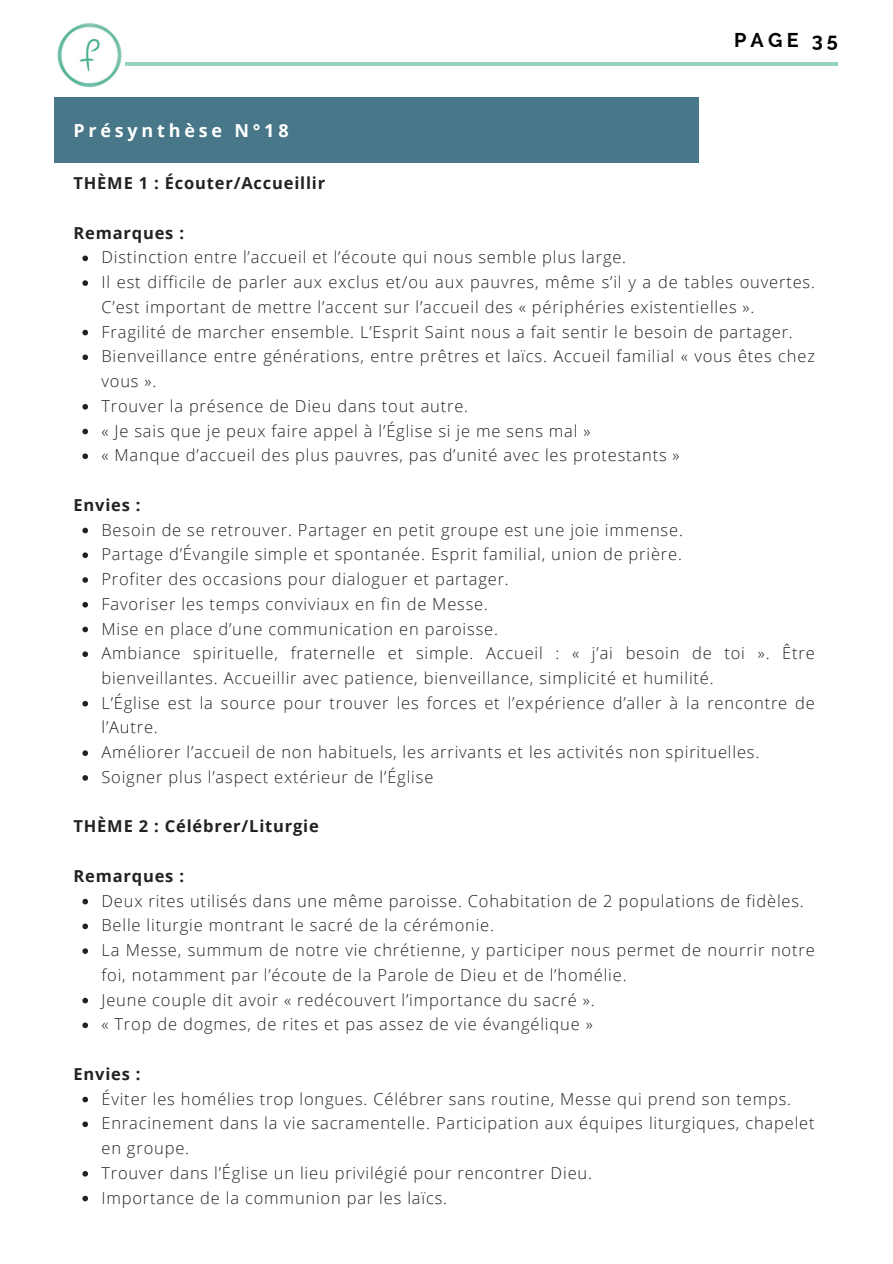
<style>
.page{position:relative;width:893px;height:1264px;background:#fff}
.page>*{position:absolute;margin:0;border:0;box-sizing:border-box;transform-origin:0 0}
.t1{font:700 19.8px "Raleway";letter-spacing:.21em;color:#000}
.t2{font:700 18px "Open Sans";letter-spacing:.21em;color:#fff}
.t3{font:300 16.5px/24.8px "Open Sans";letter-spacing:.05em;color:#222}
.t4{font:700 16.5px "Open Sans";letter-spacing:.05em;color:#222}
</style>
<div class="page">
<hr style="left:55px;top:62px;width:782px;height:4px;background:#95d4be">
<img style="left:55px;top:23px;width:69px;height:65px">
<svg style="left:82px;top:255px;width:6px;height:6px"></svg>
<svg style="left:82px;top:280px;width:6px;height:6px"></svg>
<svg style="left:82px;top:330px;width:6px;height:5px"></svg>
<svg style="left:82px;top:354px;width:6px;height:6px"></svg>
<svg style="left:82px;top:404px;width:6px;height:5px"></svg>
<svg style="left:82px;top:429px;width:6px;height:5px"></svg>
<svg style="left:82px;top:453px;width:6px;height:6px"></svg>
<svg style="left:82px;top:527px;width:6px;height:6px"></svg>
<svg style="left:82px;top:552px;width:6px;height:6px"></svg>
<svg style="left:82px;top:577px;width:6px;height:6px"></svg>
<svg style="left:82px;top:602px;width:6px;height:5px"></svg>
<svg style="left:82px;top:626px;width:6px;height:6px"></svg>
<svg style="left:82px;top:651px;width:6px;height:6px"></svg>
<svg style="left:82px;top:701px;width:6px;height:5px"></svg>
<svg style="left:82px;top:750px;width:6px;height:6px"></svg>
<svg style="left:82px;top:775px;width:6px;height:5px"></svg>
<svg style="left:82px;top:898px;width:6px;height:6px"></svg>
<svg style="left:82px;top:923px;width:6px;height:6px"></svg>
<svg style="left:82px;top:948px;width:6px;height:5px"></svg>
<svg style="left:82px;top:997px;width:6px;height:6px"></svg>
<svg style="left:82px;top:1022px;width:6px;height:6px"></svg>
<svg style="left:82px;top:1096px;width:6px;height:6px"></svg>
<svg style="left:82px;top:1121px;width:6px;height:6px"></svg>
<svg style="left:82px;top:1171px;width:6px;height:5px"></svg>
<svg style="left:82px;top:1195px;width:6px;height:6px"></svg>
<div style="left:54px;top:97px;width:644px;height:65px;background:#477788"></div>
<p class="t2" style="left:73px;top:117px;width:217px">Présynthèse N°18</p>
<p class="t4" style="left:73px;top:171px;width:253px">THÈME 1 : Écouter/Accueillir</p>
<p class="t4" style="left:73px;top:221px;width:112px">Remarques :</p>
<p class="t1" style="left:734px;top:28px;width:105px">PAGE 35</p>
<p class="t3" style="left:101px;top:245px;width:715px">Distinction entre l’accueil et l’écoute qui nous semble plus large.<br>Il est difficile de parler aux exclus et/ou aux pauvres, même s’il y a de tables ouvertes.<br>C’est important de mettre l’accent sur l’accueil des « périphéries existentielles ».<br>Fragilité de marcher ensemble. L’Esprit Saint nous a fait sentir le besoin de partager.<br>Bienveillance entre générations, entre prêtres et laïcs. Accueil familial « vous êtes chez vous ».<br>Trouver la présence de Dieu dans tout autre.<br>« Je sais que je peux faire appel à l’Église si je me sens mal »<br>« Manque d’accueil des plus pauvres, pas d’unité avec les protestants »</p>
<p class="t4" style="left:73px;top:493px;width:69px">Envies :</p>
<p class="t3" style="left:101px;top:517px;width:715px">Besoin de se retrouver. Partager en petit groupe est une joie immense.<br>Partage d’Évangile simple et spontanée. Esprit familial, union de prière.<br>Profiter des occasions pour dialoguer et partager.<br>Favoriser les temps conviviaux en fin de Messe.<br>Mise en place d’une communication en paroisse.<br>Ambiance spirituelle, fraternelle et simple. Accueil : « j’ai besoin de toi ». Être bienveillantes. Accueillir avec patience, bienveillance, simplicité et humilité.<br>L’Église est la source pour trouver les forces et l’expérience d’aller à la rencontre de</p>
<p class="t3" style="left:101px;top:714px;width:659px">l’Autre.<br>Améliorer l’accueil de non habituels, les arrivants et les activités non spirituelles.<br>Soigner plus l’aspect extérieur de l’Église</p>
<p class="t4" style="left:73px;top:814px;width:247px">THÈME 2 : Célébrer/Liturgie</p>
<p class="t4" style="left:73px;top:864px;width:112px">Remarques :</p>
<p class="t3" style="left:101px;top:887px;width:714px">Deux rites utilisés dans une même paroisse. Cohabitation de 2 populations de fidèles.<br>Belle liturgie montrant le sacré de la cérémonie.<br>La Messe, summum de notre vie chrétienne, y participer nous permet de nourrir notre foi, notamment par l’écoute de la Parole de Dieu et de l’homélie.</p>
<p class="t3" style="left:101px;top:986px;width:494px">Jeune couple dit avoir « redécouvert l’importance du sacré ». « Trop de dogmes, de rites et pas assez de vie évangélique »</p>
<p class="t4" style="left:73px;top:1062px;width:69px">Envies :</p>
<p class="t3" style="left:101px;top:1085px;width:714px">Éviter les homélies trop longues. Célébrer sans routine, Messe qui prend son temps.<br>Enracinement dans la vie sacramentelle. Participation aux équipes liturgiques, chapelet en groupe.<br>Trouver dans l’Église un lieu privilégié pour rencontrer Dieu.</p>
<p class="t3" style="left:101px;top:1184px;width:347px">Importance de la communion par les laïcs.</p>
</div>
